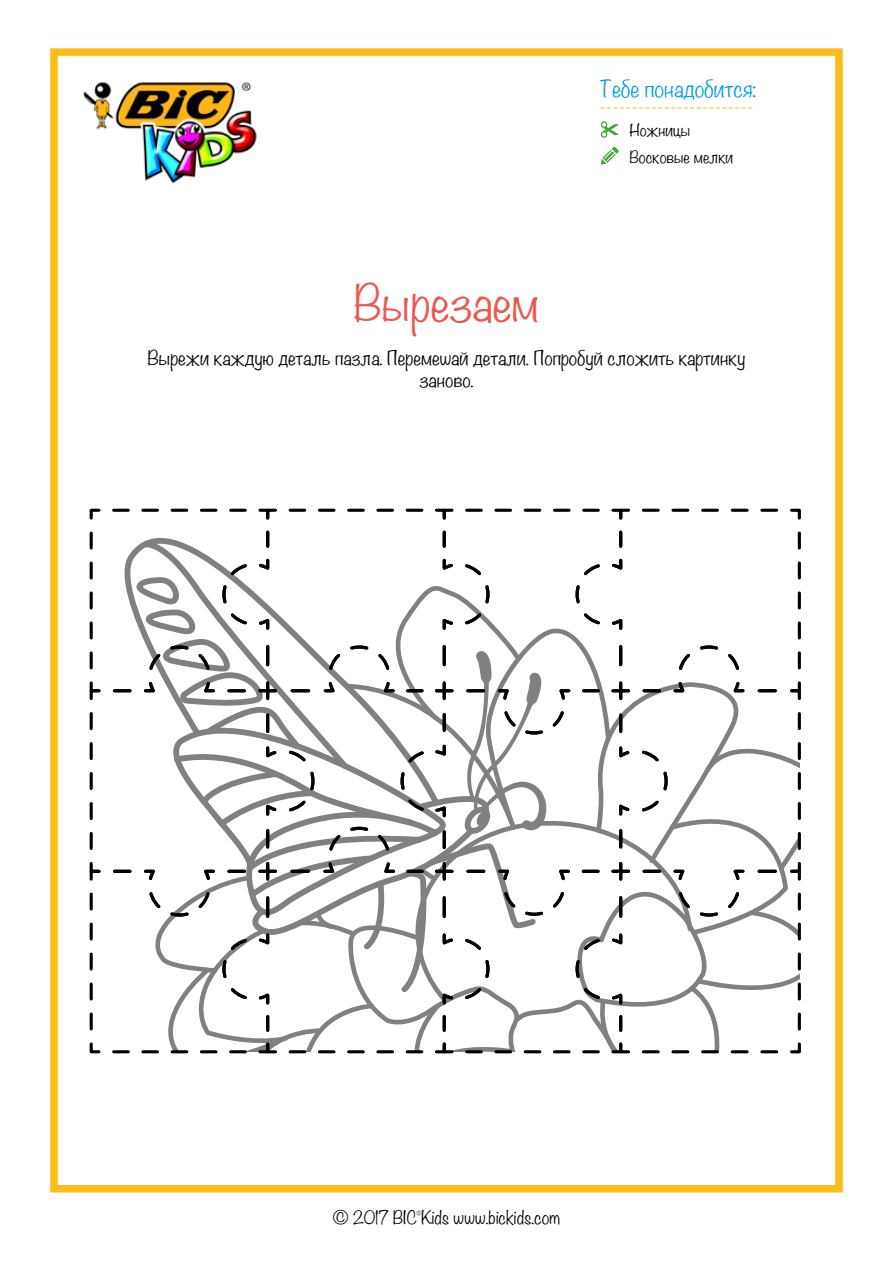
<style>
.page{position:relative;width:893px;height:1263px;background:#fff}
.page>*{position:absolute;margin:0;border:0;box-sizing:border-box;transform-origin:0 0}
.t1{font:300 45px "Noteworthy";color:#eb5850}
.t2{font:300 21px "Noteworthy";color:#009fe3}
.t3{font:300 18px/22.5px "Noteworthy";color:#000;text-align:center}
.t4{font:18px "Minion Pro";color:#fcbd1b}
.t5{font:300 16.5px "Noteworthy";color:#000}
.t6{font:300 15px/27px "Noteworthy";color:#000}
</style>
<div class="page">
<div style="left:50px;top:48px;width:793px;height:1144px;border:8px solid #fcbd1b"></div>
<img style="left:83px;top:82px;width:174px;height:101px">
<svg style="left:601px;top:147px;width:18px;height:18px"></svg>
<svg style="left:600px;top:121px;width:19px;height:17px"></svg>
<svg style="left:89px;top:508px;width:712px;height:546px"></svg>
<p class="t2" style="left:600px;top:70px;width:158px">Тебе понадобится:</p>
<p class="t4" style="left:600px;top:94px;width:155px">------------------------</p>
<h1 class="t1" style="left:354px;top:263px;width:187px">Вырезаем</h1>
<p class="t6" style="left:629px;top:116px;width:105px">Ножницы<br>Восковые мелки</p>
<p class="t3" style="left:147px;top:346px;width:599px">Вырежи каждую деталь пазла. Перемешай детали. Попробуй сложить картинку заново.</p>
<p class="t5" style="left:333px;top:1203px;width:229px">© 2017 BIC<sup>®</sup>Kids www.bickids.com</p>
</div>
